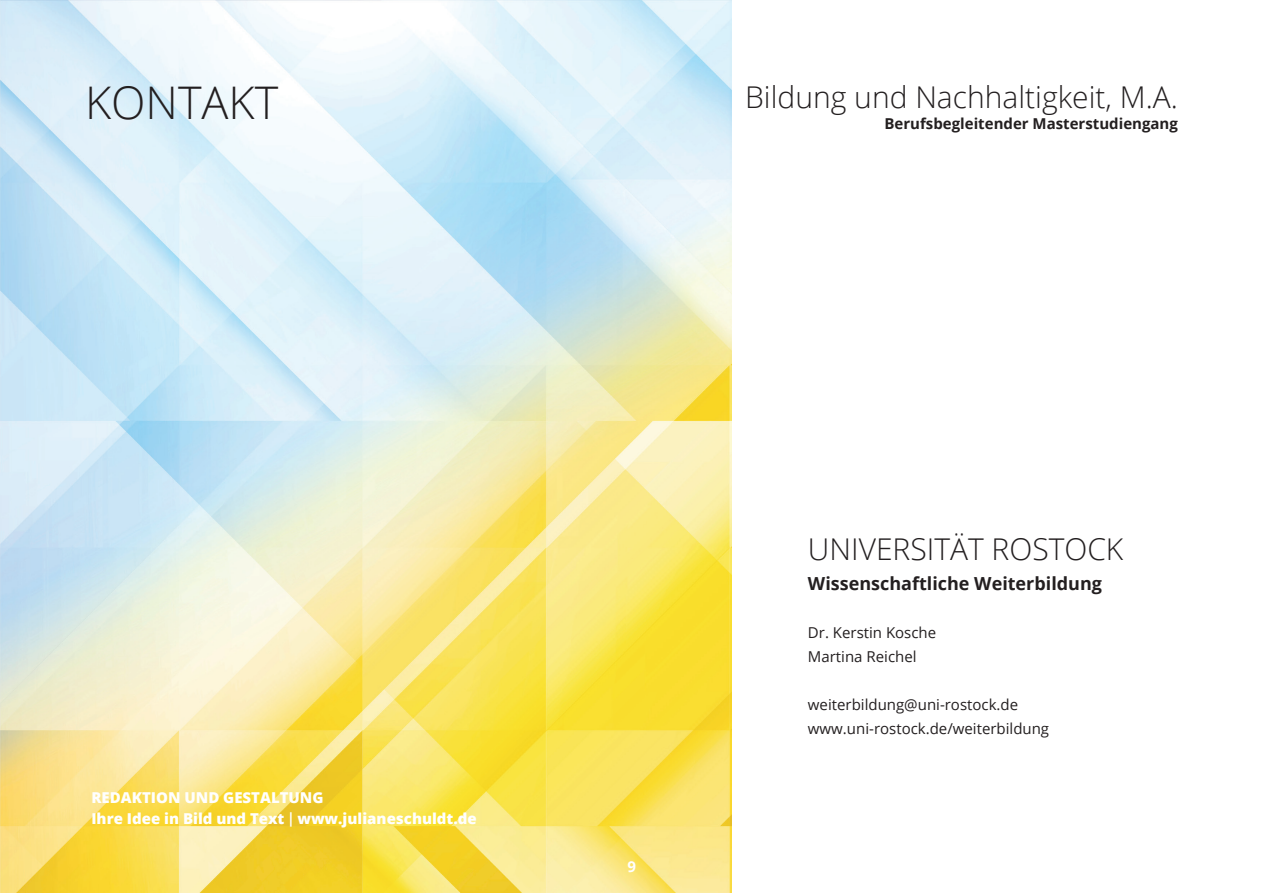
<style>
.page{position:relative;width:1263px;height:893px;background:#fff}
.page>*{position:absolute;margin:0;border:0;box-sizing:border-box;transform-origin:0 0}
.t1{font:300 45px "Open Sans";color:#231f20}
.t2{font:300 30px "Open Sans";color:#231f20}
.t3{font:700 18px "Open Sans";color:#231f20}
.t4{font:15px/24px "Open Sans";color:#231f20}
.t5{font:800 15px/20.7px "Open Sans";color:#fff}
.t6{font:700 15px "Open Sans";color:#231f20}
.t7{font:700 15px "Open Sans";color:#fff}
.s1{font-family:"Aller";font-weight:400}
</style>
<div class="page">
<img style="left:0;top:0;width:731px;height:893px">
<h1 class="t1" style="left:85px;top:72px;width:195px">KONTAKT</h1>
<h2 class="t2" style="left:745px;top:77px;width:434px">Bildung und Nachhaltigkeit, M.A.</h2>
<p class="t6" style="left:884px;top:113px;width:295px">Berufsbegleitender Masterstudiengang</p>
<p class="t5" style="left:91px;top:787px;width:387px">REDAKTION UND GESTALTUNG<br>Ihre Idee in Bild und Text <span class="s1">|</span> www.julianeschuldt.de</p>
<p class="t7" style="left:627px;top:856px;width:10px">9</p>
<h2 class="t2" style="left:808px;top:528px;width:317px">UNIVERSITÄT ROSTOCK</h2>
<p class="t3" style="left:808px;top:571px;width:296px">Wissenschaftliche Weiterbildung</p>
<p class="t4" style="left:808px;top:620px;width:130px">Dr. Kerstin Kosche<br>Martina Reichel</p>
<p class="t4" style="left:808px;top:692px;width:243px">weiterbildung@uni-rostock.de www.uni-rostock.de/weiterbildung</p>
</div>
